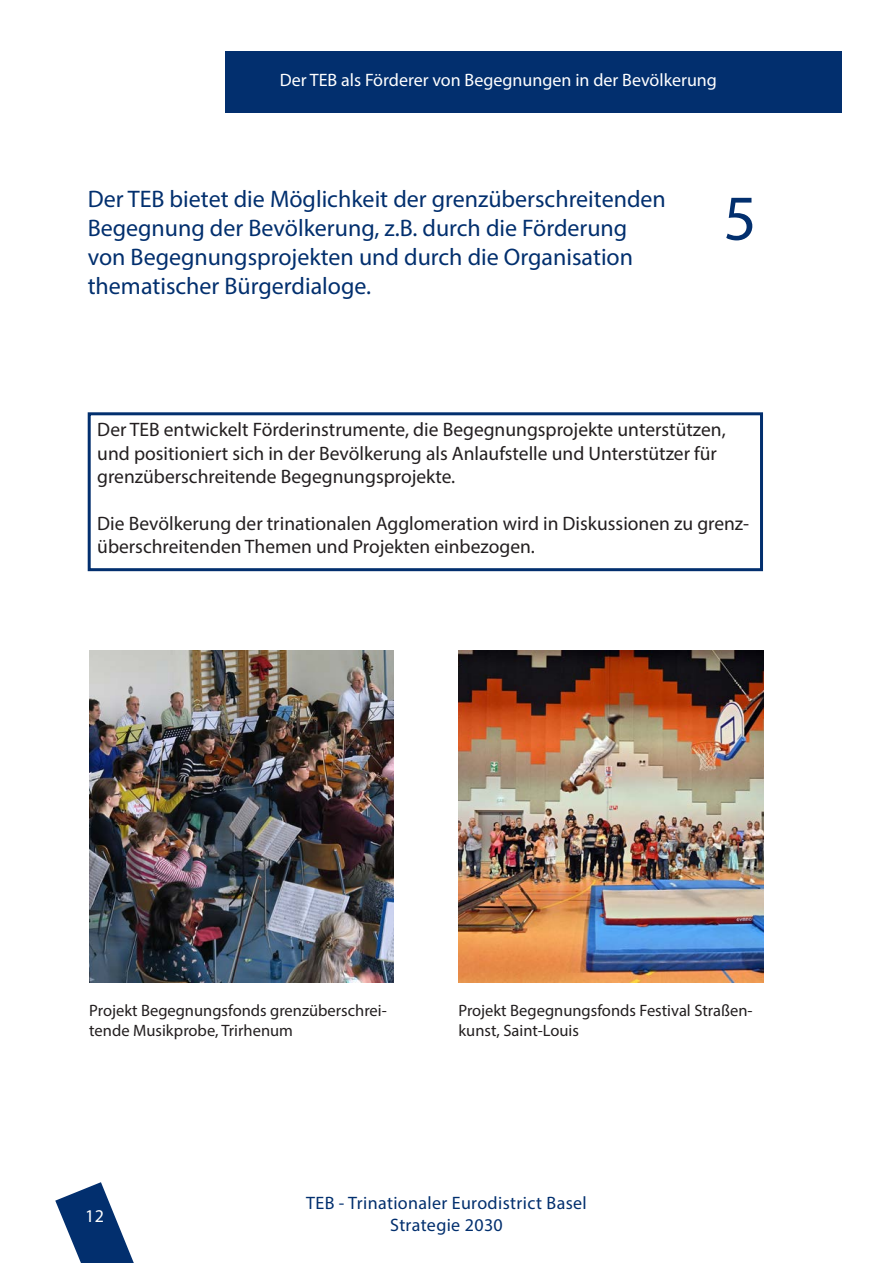
<style>
.page{position:relative;width:893px;height:1263px;background:#fff}
.page>*{position:absolute;margin:0;border:0;box-sizing:border-box;transform-origin:0 0}
.t1{font:64.5px "Myriad Pro";color:#022f6e}
.t2{font:24px/28.8px "Myriad Pro";color:#022f6e}
.t3{font:19.5px/23.4px "Myriad Pro";color:#231f20}
.t4{font:18px "Myriad Pro";color:#fff}
.t5{font:18px "Myriad Pro";letter-spacing:.02em;color:#022f6e}
.t6{font:16.5px/19.8px "Myriad Pro";color:#231f20}
</style>
<div class="page">
<svg style="left:55px;top:1182px;width:79px;height:81px"></svg>
<div style="left:226px;top:51px;width:616px;height:62px;background:#022f6e"></div>
<div style="left:88px;top:412px;width:675px;height:159px;border:3px solid #022f6e"></div>
<img style="left:89px;top:651px;width:305px;height:332px">
<img style="left:458px;top:651px;width:305px;height:332px">
<p class="t4" style="left:280px;top:69px;width:439px">Der TEB als Förderer von Begegnungen in der Bevölkerung</p>
<p class="t2" style="left:88px;top:184px;width:580px">Der TEB bietet die Möglichkeit der grenzüberschreitenden Begegnung der Bevölkerung, z.B. durch die Förderung von Begegnungsprojekten und durch die Organisation thematischer Bürgerdialoge.</p>
<p class="t1" style="left:724px;top:178px;width:35px">5</p>
<p class="t3" style="left:97px;top:418px;width:630px">Der TEB entwickelt Förderinstrumente, die Begegnungsprojekte unterstützen, und positioniert sich in der Bevölkerung als Anlaufstelle und Unterstützer für grenzüberschreitende Begegnungsprojekte.</p>
<p class="t3" style="left:97px;top:511px;width:653px">Die Bevölkerung der trinationalen Agglomeration wird in Diskussionen zu grenz&shy;überschreitenden Themen und Projekten einbezogen.</p>
<p class="t6" style="left:89px;top:1000px;width:299px">Projekt Begegnungsfonds grenzüberschrei&shy;tende Musikprobe, Trirhenum</p>
<p class="t6" style="left:458px;top:1000px;width:296px">Projekt Begegnungsfonds Festival Straßen&shy;kunst, Saint-Louis</p>
<p class="t5" style="left:306px;top:1192px;width:282px">TEB - Trinationaler Eurodistrict Basel</p>
<p class="t4" style="left:85px;top:1204px;width:20px">12</p>
<p class="t4" style="left:79px;top:1210px;width:20px">12</p>
<p class="t5" style="left:390px;top:1213px;width:114px">Strategie 2030</p>
</div>
